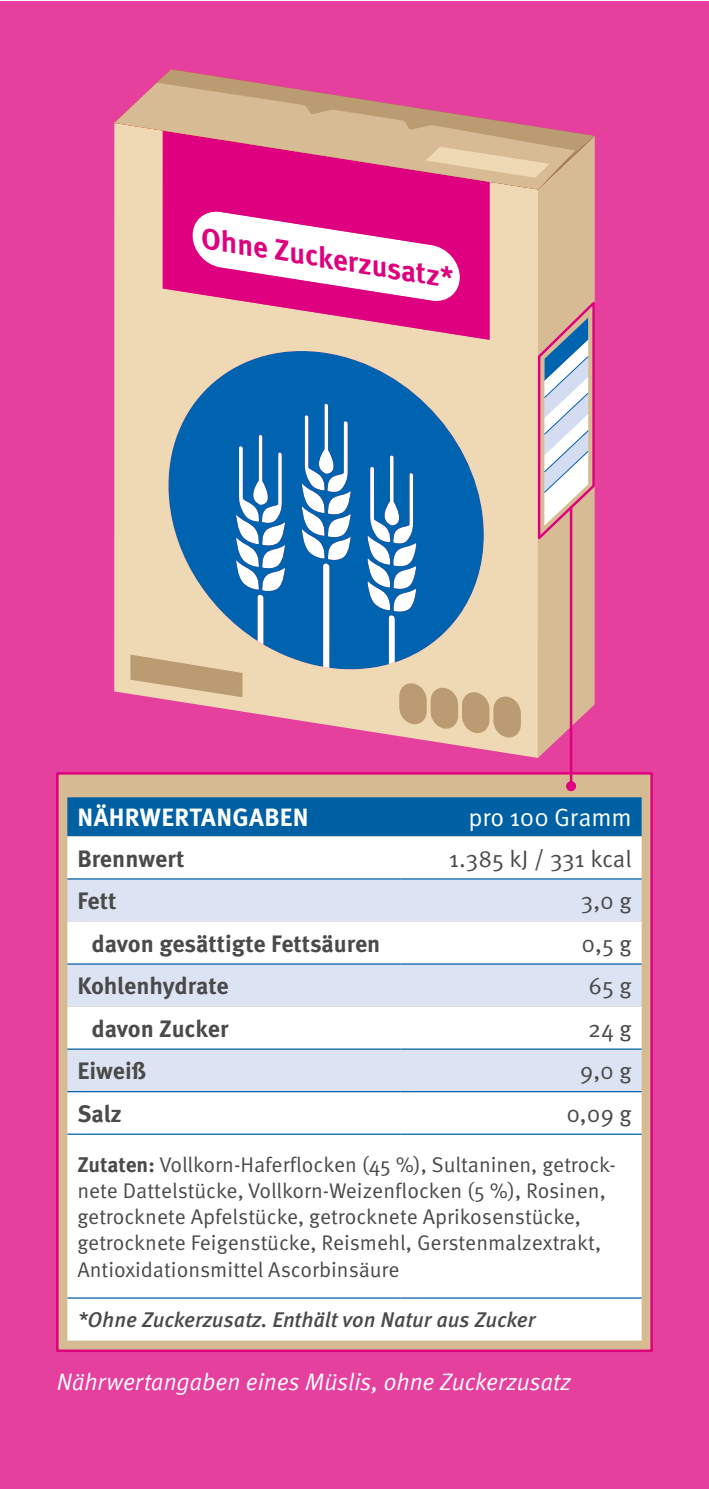
<style>
.page{position:relative;width:709px;height:1489px;background:#fff}
.page>*{position:absolute;margin:0;border:0;box-sizing:border-box;transform-origin:0 0}
.t1{font:italic 700 29.25px "Meta Pro";color:#de007e}
.t2{font:700 25px "Meta Pro";letter-spacing:.015em;color:#fff}
.t3{font:25px "Meta Pro";letter-spacing:-.01em;color:#fff}
.t4{font:700 23.75px "Meta Pro";letter-spacing:-.005em;color:#4a4a49}
.t5{font:italic 23.75px "Meta Normal";color:#fff}
.t6{font:23.75px "Meta Pro";letter-spacing:-.005em;color:#4a4a49}
.t7{font:21.25px "Meta Pro";color:#4a4a49}
.t8{font:italic 500 21.25px "Meta Pro";color:#4a4a49}
.s1{font-weight:700}
</style>
<div class="page">
<div style="left:0;top:1px;width:709px;height:1487px;background:#e6409e"></div>
<div style="left:56px;top:772px;width:597px;height:579px;background:#d6bb92;border:2px solid #de007e"></div>
<svg style="left:114px;top:69px;width:481px;height:689px;background:#b795aa"></svg>
<hr style="left:570px;top:507px;width:2px;height:279px;background:#de007e">
<div style="left:566px;top:781px;width:10px;height:10px;background:#de007e;border-radius:50%"></div>
<div style="left:67px;top:797px;width:574px;height:39px;background:#0060a4"></div>
<div style="left:67px;top:836px;width:574px;height:297px;background:#fff"></div>
<svg style="left:67px;top:879px;width:574px;height:211px;background:#e7ecf6"></svg>
<div style="left:67px;top:1134px;width:574px;height:206px;background:#fff"></div>
<hr style="left:67px;top:1133px;width:333px;height:1px;background:#0060a4">
<hr style="left:400px;top:1133px;width:241px;height:1px;background:#0060a4">
<hr style="left:67px;top:1297px;width:333px;height:1px;background:#0060a4">
<hr style="left:400px;top:1297px;width:241px;height:1px;background:#0060a4">
<hr style="left:67px;top:878px;width:333px;height:1px;background:#0060a4">
<hr style="left:400px;top:878px;width:241px;height:1px;background:#0060a4">
<hr style="left:67px;top:963px;width:333px;height:1px;background:#0060a4">
<hr style="left:400px;top:963px;width:241px;height:1px;background:#0060a4">
<hr style="left:67px;top:1048px;width:333px;height:1px;background:#0060a4">
<hr style="left:400px;top:1048px;width:241px;height:1px;background:#0060a4">
<hr style="left:67px;top:1090px;width:333px;height:2px;background:#0060a4">
<hr style="left:400px;top:1090px;width:241px;height:2px;background:#0060a4">
<h1 class="t1" style="left:206px;top:215px;width:257px;rotate:9deg">Ohne Zuckerzusatz*</h1>
<p class="t2" style="left:77px;top:798px;width:233px">NÄHRWERTANGABEN</p>
<p class="t3" style="left:468px;top:798px;width:165px">pro 100 Gramm</p>
<p class="t4" style="left:77px;top:839px;width:109px">Brennwert</p>
<p class="t6" style="left:449px;top:840px;width:184px">1.385 kJ / 331 kcal</p>
<p class="t4" style="left:77px;top:882px;width:41px">Fett</p>
<p class="t6" style="left:581px;top:883px;width:52px">3,0 g</p>
<p class="t4" style="left:92px;top:924px;width:290px">davon gesättigte Fettsäuren</p>
<p class="t6" style="left:581px;top:925px;width:51px">0,5 g</p>
<p class="t4" style="left:77px;top:967px;width:153px">Kohlenhydrate</p>
<p class="t6" style="left:588px;top:968px;width:45px">65 g</p>
<p class="t4" style="left:92px;top:1010px;width:138px">davon Zucker</p>
<p class="t6" style="left:588px;top:1010px;width:45px">24 g</p>
<p class="t4" style="left:77px;top:1052px;width:70px">Eiweiß</p>
<p class="t6" style="left:580px;top:1053px;width:53px">9,0 g</p>
<p class="t4" style="left:77px;top:1095px;width:46px">Salz</p>
<p class="t6" style="left:566px;top:1095px;width:67px">0,09 g</p>
<h3 class="t7" style="left:77px;top:1148px;width:540px"><span class="s1">Zutaten:</span> Vollkorn-Haferflocken (45 %), Sultaninen, getrock-</h3>
<p class="t7" style="left:77px;top:1174px;width:530px">nete Dattelstücke, Vollkorn-Weizenflocken (5 %), Rosinen,</p>
<p class="t7" style="left:77px;top:1200px;width:505px">getrocknete Apfelstücke, getrocknete Aprikosenstücke,</p>
<p class="t7" style="left:77px;top:1226px;width:525px">getrocknete Feigenstücke, Reismehl, Gerstenmalzextrakt,</p>
<p class="t7" style="left:77px;top:1253px;width:323px">Antioxidationsmittel Ascorbinsäure</p>
<p class="t8" style="left:77px;top:1303px;width:460px">*Ohne Zuckerzusatz. Enthält von Natur aus Zucker</p>
<h2 class="t5" style="left:57px;top:1367px;width:515px">Nährwertangaben eines Müslis, ohne Zuckerzusatz</h2>
</div>
